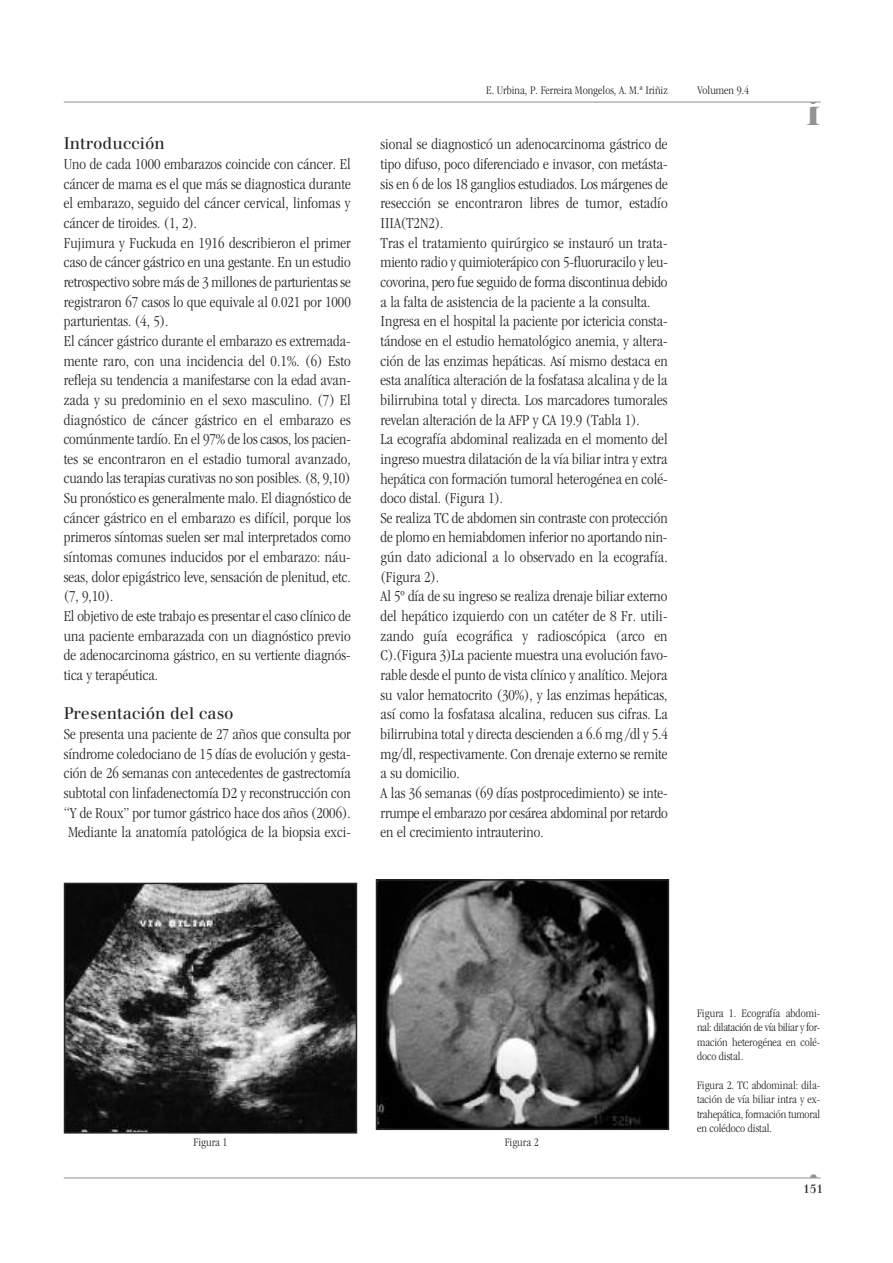
<style>
.page{position:relative;width:893px;height:1263px;background:#fff}
.page>*{position:absolute;margin:0;border:0;box-sizing:border-box;transform-origin:0 0}
.t1{font:16.5px "Justus";color:#272627}
.t2{font:300 condensed 15.75px/19.6px "ITC Garamond Std";color:#272627}
.t3{font:300 condensed 12px/14.4px "ITC Garamond Std";color:#272627;text-align:justify}
.t4{font:12px "Justus";color:#272627}
</style>
<div class="page">
<hr style="left:64px;top:102px;width:757px;height:1px;background:#939393">
<hr style="left:64px;top:1177px;width:757px;height:1px;background:#939393">
<img style="left:67px;top:886px;width:287px;height:244px">
<div style="left:64px;top:883px;width:293px;height:250px;border:2px solid #272627"></div>
<img style="left:379px;top:882px;width:287px;height:245px">
<div style="left:376px;top:879px;width:293px;height:251px;border:2px solid #272627"></div>
<svg style="left:807px;top:101px;width:13px;height:2px"></svg>
<svg style="left:807px;top:1177px;width:13px;height:2px"></svg>
<p class="t1" style="left:64px;top:134px;width:103px">Introducción</p>
<p class="t2" style="left:64px;top:155px;width:289px">Uno de cada 1000 embarazos coincide con cáncer. El cáncer de mama es el que más se diagnostica durante el embarazo, seguido del cáncer cervical, linfomas y cáncer de tiroides. (1, 2).<br>Fujimura y Fuckuda en 1916 describieron el primer caso de cáncer gástrico en una gestante. En un estudio retrospectivo sobre más de 3 millones de parturientas se registraron 67 casos lo que equivale al 0.021 por 1000 parturientas. (4, 5).<br>El cáncer gástrico durante el embarazo es extremada&shy;mente raro, con una incidencia del 0.1%. (6) Esto refleja su tendencia a manifestarse con la edad avan&shy;zada y su predominio en el sexo masculino. (7) El diagnóstico de cáncer gástrico en el embarazo es comúnmente tardío. En el 97% de los casos, los pacien&shy;tes se encontraron en el estadio tumoral avanzado, cuando las terapias curativas no son posibles. (8, 9,10)<br>Su pronóstico es generalmente malo. El diagnóstico de cáncer gástrico en el embarazo es difícil, porque los primeros síntomas suelen ser mal interpretados como síntomas comunes inducidos por el embarazo: náu&shy;seas, dolor epigástrico leve, sensación de plenitud, etc. (7, 9,10).<br>El objetivo de este trabajo es presentar el caso clínico de una paciente embarazada con un diagnóstico previo de adenocarcinoma gástrico, en su vertiente diagnós&shy;tica y terapéutica.</p>
<p class="t1" style="left:64px;top:703px;width:171px">Presentación del caso</p>
<p class="t2" style="left:64px;top:725px;width:289px;text-align:justify">Se presenta una paciente de 27 años que consulta por síndrome coledociano de 15 días de evolución y gesta&shy;ción de 26 semanas con antecedentes de gastrectomía subtotal con linfadenectomía D2 y reconstrucción con “Y de Roux” por tumor gástrico hace dos años (2006).<br>Mediante la anatomía patológica de la biopsia exci-</p>
<p class="t3" style="left:486px;top:84px;width:183px">E. Urbina, P. Ferreira Mongelos, A. M.ª Iriñiz</p>
<p class="t3" style="left:697px;top:84px;width:53px">Volumen 9.4</p>
<p class="t2" style="left:381px;top:136px;width:289px">sional se diagnosticó un adenocarcinoma gástrico de tipo difuso, poco diferenciado e invasor, con metásta&shy;sis en 6 de los 18 ganglios estudiados. Los márgenes de resección se encontraron libres de tumor, estadío IIIA(T2N2).<br>Tras el tratamiento quirúrgico se instauró un trata&shy;miento radio y quimioterápico con 5-fluoruracilo y leu&shy;covorina, pero fue seguido de forma discontinua debido a la falta de asistencia de la paciente a la consulta.<br>Ingresa en el hospital la paciente por ictericia consta&shy;tándose en el estudio hematológico anemia, y altera&shy;ción de las enzimas hepáticas. Así mismo destaca en esta analítica alteración de la fosfatasa alcalina y de la bilirrubina total y directa. Los marcadores tumorales revelan alteración de la AFP y CA 19.9 (Tabla 1).<br>La ecografía abdominal realizada en el momento del ingreso muestra dilatación de la vía biliar intra y extra hepática con formación tumoral heterogénea en colé&shy;doco distal. (Figura 1).<br>Se realiza TC de abdomen sin contraste con protección de plomo en hemiabdomen inferior no aportando nin&shy;gún dato adicional a lo observado en la ecografía. (Figura 2).<br>Al 5º día de su ingreso se realiza drenaje biliar externo del hepático izquierdo con un catéter de 8 Fr. utili&shy;zando guía ecográfica y radioscópica (arco en C).(Figura 3)La paciente muestra una evolución favo&shy;rable desde el punto de vista clínico y analítico. Mejora su valor hematocrito (30%), y las enzimas hepáticas, así como la fosfatasa alcalina, reducen sus cifras. La bilirrubina total y directa descienden a 6.6 mg /dl y 5.4 mg/dl, respectivamente. Con drenaje externo se remite a su domicilio.<br>A las 36 semanas (69 días postprocedimiento) se inte&shy;rrumpe el embarazo por cesárea abdominal por retardo en el crecimiento intrauterino.</p>
<p class="t3" style="left:697px;top:1007px;width:125px">Figura 1. Ecografía abdomi&shy;nal: dilatación de vía biliar y for&shy;mación heterogénea en colé&shy;doco distal.</p>
<p class="t3" style="left:697px;top:1079px;width:125px">Figura 2. TC abdominal: dila&shy;tación de vía biliar intra y ex&shy;trahepática, formación tumoral en colédoco distal.</p>
<p class="t3" style="left:193px;top:1136px;width:36px">Figura 1</p>
<p class="t3" style="left:505px;top:1136px;width:36px">Figura 2</p>
<p class="t4" style="left:803px;top:1181px;width:22px">151</p>
</div>
